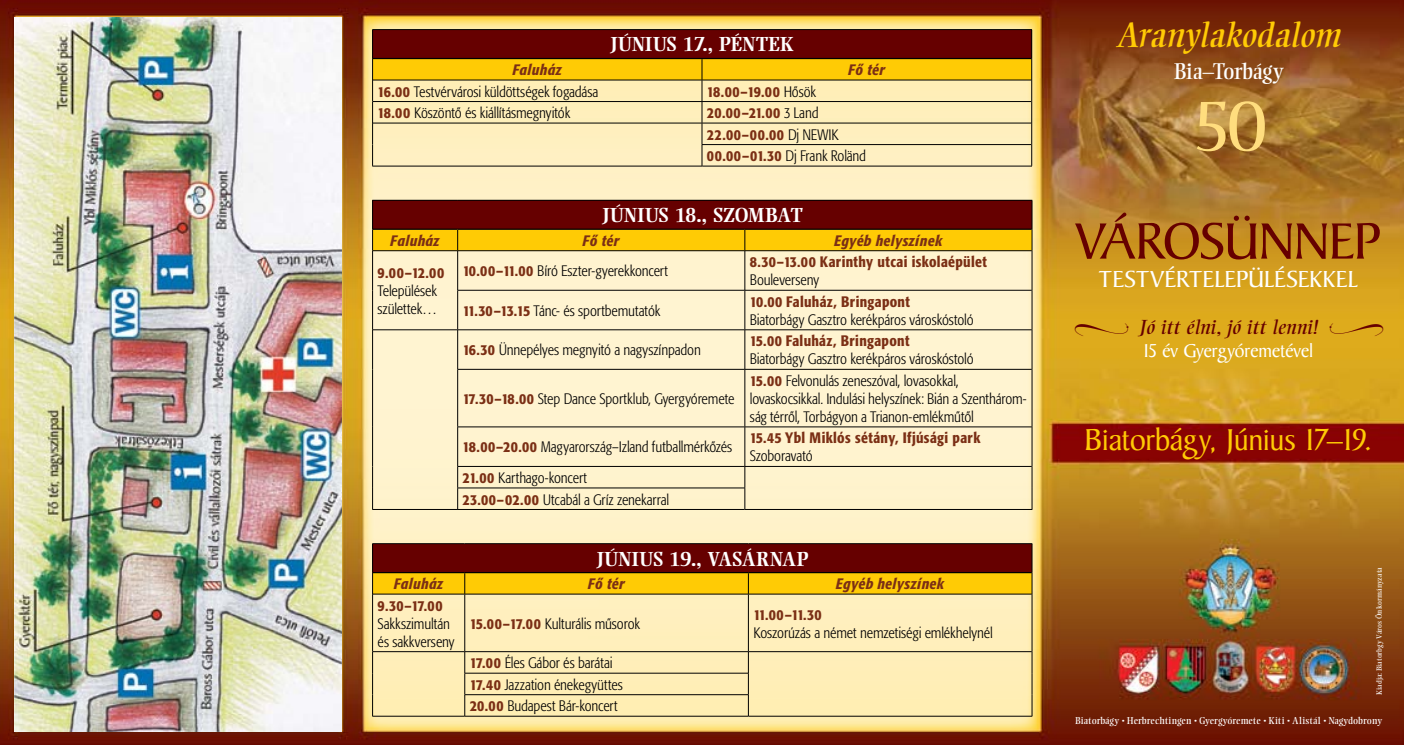
<style>
.page{position:relative;width:1404px;height:745px;background:#fff}
.page>*{position:absolute;margin:0;border:0;box-sizing:border-box;transform-origin:0 0}
.t1{font:70px "Ellington PFL";color:#ffdd7e}
.t2{font:55px "Baker Signet";letter-spacing:-.02em;color:#600}
.t3{font:italic 35px "Ellington PFL";letter-spacing:-.015em;color:#ffcb05}
.t4{font:32.5px "Baker Signet";letter-spacing:-.025em;color:#ffcb05}
.t5{font:25px "Baker Signet";letter-spacing:-.01em;color:#fff}
.t6{font:22.5px "Ellington PFL";color:#fff}
.t7{font:700 20px "Ellington PFL";letter-spacing:.005em;color:#fff}
.t8{font:italic 20px "Ellington PFL";letter-spacing:-.02em;color:#600}
.t9{font:20px "Baker Signet";letter-spacing:-.015em;color:#fff}
.t10{font:15px/18px "Formata Lt Cn PFL";color:#000}
.t11{font:15px/21.5px "Formata Md Cn PFL";color:#7b2f15}
.t12{font:italic 15px "Formata Md Cn PFL";color:#7b2f15}
.t13{font:9.88px "Ellington PFL";letter-spacing:.025em;color:#fff}
.t14{font:7.5px "Ellington PFL";letter-spacing:.03em;color:#fff}
.s1{font-family:"Formata Md Cn PFL";color:#7b2f15}
.s2{font-family:"Formata Lt Cn PFL";color:#000}
</style>
<div class="page">
<img style="left:0;top:0;width:1403px;height:744px">
<svg style="left:362px;top:18px;width:676px;height:713px;background:#fceec0"></svg>
<img style="left:15px;top:18px;width:326px;height:713px">
<hr style="left:372px;top:29px;width:330px;height:1px;background:#000">
<hr style="left:702px;top:29px;width:329px;height:1px;background:#000">
<hr style="left:702px;top:166px;width:329px;height:1px;background:#000">
<svg style="left:372px;top:30px;width:660px;height:136px;background:#cba76d"></svg>
<hr style="left:372px;top:166px;width:330px;height:1px;background:#000">
<hr style="left:372px;top:250px;width:1px;height:40px;background:#000">
<hr style="left:744px;top:251px;width:1px;height:39px;background:#000">
<hr style="left:1031px;top:250px;width:1px;height:40px;background:#000">
<hr style="left:372px;top:290px;width:1px;height:39px;background:#000">
<hr style="left:744px;top:290px;width:1px;height:39px;background:#000">
<hr style="left:1031px;top:290px;width:1px;height:39px;background:#000">
<hr style="left:372px;top:329px;width:1px;height:40px;background:#000">
<hr style="left:1031px;top:329px;width:1px;height:40px;background:#000">
<hr style="left:372px;top:369px;width:1px;height:57px;background:#000">
<hr style="left:1031px;top:369px;width:1px;height:57px;background:#000">
<hr style="left:372px;top:426px;width:1px;height:40px;background:#000">
<hr style="left:1031px;top:426px;width:1px;height:40px;background:#000">
<svg style="left:372px;top:466px;width:1px;height:43px"></svg>
<svg style="left:1031px;top:466px;width:1px;height:43px"></svg>
<hr style="left:458px;top:509px;width:286px;height:1px;background:#000">
<svg style="left:372px;top:200px;width:660px;height:50px;background:#9e5102"></svg>
<hr style="left:373px;top:250px;width:84px;height:1px;background:#000">
<hr style="left:457px;top:250px;width:287px;height:1px;background:#000">
<hr style="left:457px;top:251px;width:1px;height:39px;background:#000">
<hr style="left:744px;top:250px;width:287px;height:1px;background:#000">
<hr style="left:457px;top:290px;width:287px;height:1px;background:#000">
<hr style="left:457px;top:290px;width:1px;height:39px;background:#000">
<hr style="left:744px;top:290px;width:287px;height:1px;background:#000">
<hr style="left:373px;top:329px;width:84px;height:1px;background:#000">
<hr style="left:744px;top:329px;width:287px;height:1px;background:#000">
<hr style="left:744px;top:369px;width:287px;height:1px;background:#000">
<hr style="left:744px;top:426px;width:287px;height:1px;background:#000">
<hr style="left:457px;top:329px;width:287px;height:1px;background:#000">
<hr style="left:457px;top:330px;width:1px;height:39px;background:#000">
<hr style="left:744px;top:330px;width:1px;height:39px;background:#000">
<hr style="left:457px;top:369px;width:287px;height:1px;background:#000">
<hr style="left:457px;top:369px;width:1px;height:57px;background:#000">
<hr style="left:744px;top:369px;width:1px;height:57px;background:#000">
<hr style="left:457px;top:426px;width:287px;height:1px;background:#000">
<hr style="left:457px;top:427px;width:1px;height:39px;background:#000">
<hr style="left:744px;top:427px;width:1px;height:39px;background:#000">
<hr style="left:457px;top:466px;width:287px;height:1px;background:#000">
<hr style="left:744px;top:466px;width:287px;height:1px;background:#000">
<hr style="left:457px;top:487px;width:288px;height:1px;background:#000">
<svg style="left:457px;top:466px;width:1px;height:43px"></svg>
<svg style="left:744px;top:466px;width:1px;height:43px"></svg>
<hr style="left:372px;top:509px;width:86px;height:1px;background:#000">
<hr style="left:744px;top:509px;width:288px;height:1px;background:#000">
<hr style="left:372px;top:593px;width:1px;height:58px;background:#000">
<hr style="left:748px;top:594px;width:1px;height:57px;background:#000">
<hr style="left:1031px;top:593px;width:1px;height:58px;background:#000">
<svg style="left:372px;top:651px;width:1px;height:64px"></svg>
<svg style="left:748px;top:652px;width:1px;height:63px"></svg>
<svg style="left:1031px;top:651px;width:1px;height:64px"></svg>
<svg style="left:372px;top:543px;width:660px;height:50px;background:#9c4f02"></svg>
<hr style="left:373px;top:593px;width:91px;height:1px;background:#000">
<hr style="left:464px;top:593px;width:284px;height:1px;background:#000">
<hr style="left:464px;top:594px;width:1px;height:57px;background:#000">
<hr style="left:748px;top:593px;width:283px;height:1px;background:#000">
<hr style="left:373px;top:651px;width:91px;height:1px;background:#000">
<hr style="left:464px;top:651px;width:284px;height:1px;background:#000">
<hr style="left:748px;top:651px;width:283px;height:1px;background:#000">
<hr style="left:464px;top:672px;width:284px;height:1px;background:#000">
<hr style="left:464px;top:694px;width:284px;height:1px;background:#000">
<svg style="left:464px;top:651px;width:1px;height:64px"></svg>
<hr style="left:372px;top:715px;width:92px;height:1px;background:#000">
<hr style="left:464px;top:715px;width:284px;height:1px;background:#000">
<hr style="left:748px;top:715px;width:284px;height:1px;background:#000">
<svg style="left:1074px;top:322px;width:54px;height:13px"></svg>
<svg style="left:1329px;top:322px;width:54px;height:13px"></svg>
<h3 class="t7" style="left:610px;top:33px;width:185px">JÚNIUS 17., PÉNTEK</h3>
<p class="t12" style="left:512px;top:61px;width:51px">Faluház</p>
<p class="t12" style="left:848px;top:61px;width:39px">Fő tér</p>
<p class="t10" style="left:377px;top:82px;width:222px"><span class="s1">16.00</span> Testvérvárosi küldöttségek fogadása</p>
<p class="t11" style="left:707px;top:80px;width:110px">18.00–19.00 <span class="s2">Hősök</span></p>
<p class="t10" style="left:377px;top:104px;width:194px"><span class="s1">18.00</span> Köszöntő és kiállításmegnyitók</p>
<p class="t11" style="left:707px;top:102px;width:133px">20.00–21.00 <span class="s2">3 Land<br></span>22.00–00.00 <span class="s2">Dj NEWIK</span></p>
<p class="t10" style="left:707px;top:147px;width:160px"><span class="s1">00.00–01.30</span> Dj Frank Roländ</p>
<h3 class="t7" style="left:602px;top:204px;width:201px">JÚNIUS 18., SZOMBAT</h3>
<p class="t12" style="left:390px;top:231px;width:51px">Faluház</p>
<p class="t12" style="left:582px;top:231px;width:39px">Fő tér</p>
<p class="t12" style="left:834px;top:231px;width:110px">Egyéb helyszínek</p>
<p class="t11" style="left:377px;top:262px;width:69px">9.00–12.00</p>
<p class="t10" style="left:377px;top:282px;width:61px">Települések születtek…</p>
<p class="t11" style="left:749px;top:251px;width:239px">8.30–13.00 Karinthy utcai iskolaépület</p>
<p class="t10" style="left:749px;top:271px;width:71px">Bouleverseny</p>
<p class="t10" style="left:462px;top:262px;width:207px"><span class="s1">10.00–11.00</span> Bíró Eszter-gyerekkoncert</p>
<p class="t11" style="left:749px;top:290px;width:162px">10.00 Faluház, Bringapont</p>
<p class="t10" style="left:749px;top:310px;width:225px">Biatorbágy Gasztro kerékpáros városkóstoló</p>
<p class="t10" style="left:462px;top:301px;width:199px"><span class="s1">11.30–13.15</span> Tánc- és sportbemutatók</p>
<p class="t10" style="left:462px;top:341px;width:240px"><span class="s1">16.30</span> Ünnepélyes megnyitó a nagyszínpadon</p>
<p class="t10" style="left:462px;top:389px;width:273px"><span class="s1">17.30–18.00</span> Step Dance Sportklub, Gyergyóremete</p>
<p class="t10" style="left:462px;top:438px;width:271px"><span class="s1">18.00–20.00</span> Magyarország–Izland futballmérkőzés</p>
<p class="t10" style="left:462px;top:467px;width:208px;line-height:21.5px"><span class="s1">21.00</span> Karthago-koncert<br><span class="s1">23.00–02.00</span> Utcabál a Gríz zenekarral</p>
<p class="t11" style="left:749px;top:330px;width:162px">15.00 Faluház, Bringapont</p>
<p class="t10" style="left:749px;top:350px;width:225px">Biatorbágy Gasztro kerékpáros városkóstoló</p>
<p class="t10" style="left:749px;top:371px;width:279px"><span class="s1">15.00</span> Felvonulás zeneszóval, lovasokkal, lovaskocsikkal. Indulási helyszínek: Bián a Szenthárom&shy;ság térről, Torbágyon a Trianon-emlékműtől</p>
<p class="t11" style="left:749px;top:427px;width:232px">15.45 Ybl Miklós sétány, Ifjúsági park</p>
<p class="t10" style="left:749px;top:447px;width:64px">Szoboravató</p>
<h3 class="t7" style="left:597px;top:547px;width:212px">JÚNIUS 19., VASÁRNAP</h3>
<p class="t12" style="left:394px;top:574px;width:51px">Faluház</p>
<p class="t12" style="left:588px;top:574px;width:39px">Fő tér</p>
<p class="t12" style="left:835px;top:574px;width:110px">Egyéb helyszínek</p>
<p class="t11" style="left:377px;top:594px;width:67px">9.30–17.00</p>
<p class="t10" style="left:377px;top:614px;width:79px">Sakkszimultán és sakkverseny</p>
<p class="t10" style="left:469px;top:614px;width:172px"><span class="s1">15.00–17.00</span> Kulturális műsorok</p>
<p class="t11" style="left:753px;top:603px;width:70px">11.00–11.30</p>
<p class="t10" style="left:753px;top:623px;width:240px">Koszorúzás a német nemzetiségi emlékhelynél</p>
<p class="t10" style="left:469px;top:652px;width:155px;line-height:21.5px"><span class="s1">17.00</span> Éles Gábor és barátai<br><span class="s1">17.40</span> Jazzation énekegyüttes<br><span class="s1">20.00</span> Budapest Bár-koncert</p>
<h3 class="t3" style="left:1116px;top:15px;width:225px">Aranylakodalom</h3>
<h3 class="t6" style="left:1173px;top:59px;width:111px">Bia–Torbágy</h3>
<h1 class="t1" style="left:1190px;top:87px;width:78px">50</h1>
<h2 class="t2" style="left:1075px;top:211px;width:307px">Városünnep</h2>
<h3 class="t5" style="left:1098px;top:266px;width:260px">testvértelepülésekkel</h3>
<h3 class="t8" style="left:1138px;top:315px;width:180px">Jó itt élni, jó itt lenni!</h3>
<h3 class="t9" style="left:1143px;top:339px;width:172px">15 év Gyergyóremetével</h3>
<h3 class="t4" style="left:1084px;top:422px;width:289px">Biatorbágy, Június 17–19.</h3>
<p class="t14" style="left:1374px;top:694px;width:129px;rotate:-90deg">Kiadja: Biatorbgy Város Önkormányzata</p>
<p class="t13" style="left:1074px;top:714px;width:308px">Biatorbágy • Herbrechtingen • Gyergyóremete • Kiti • Alistál • Nagydobrony</p>
</div>
